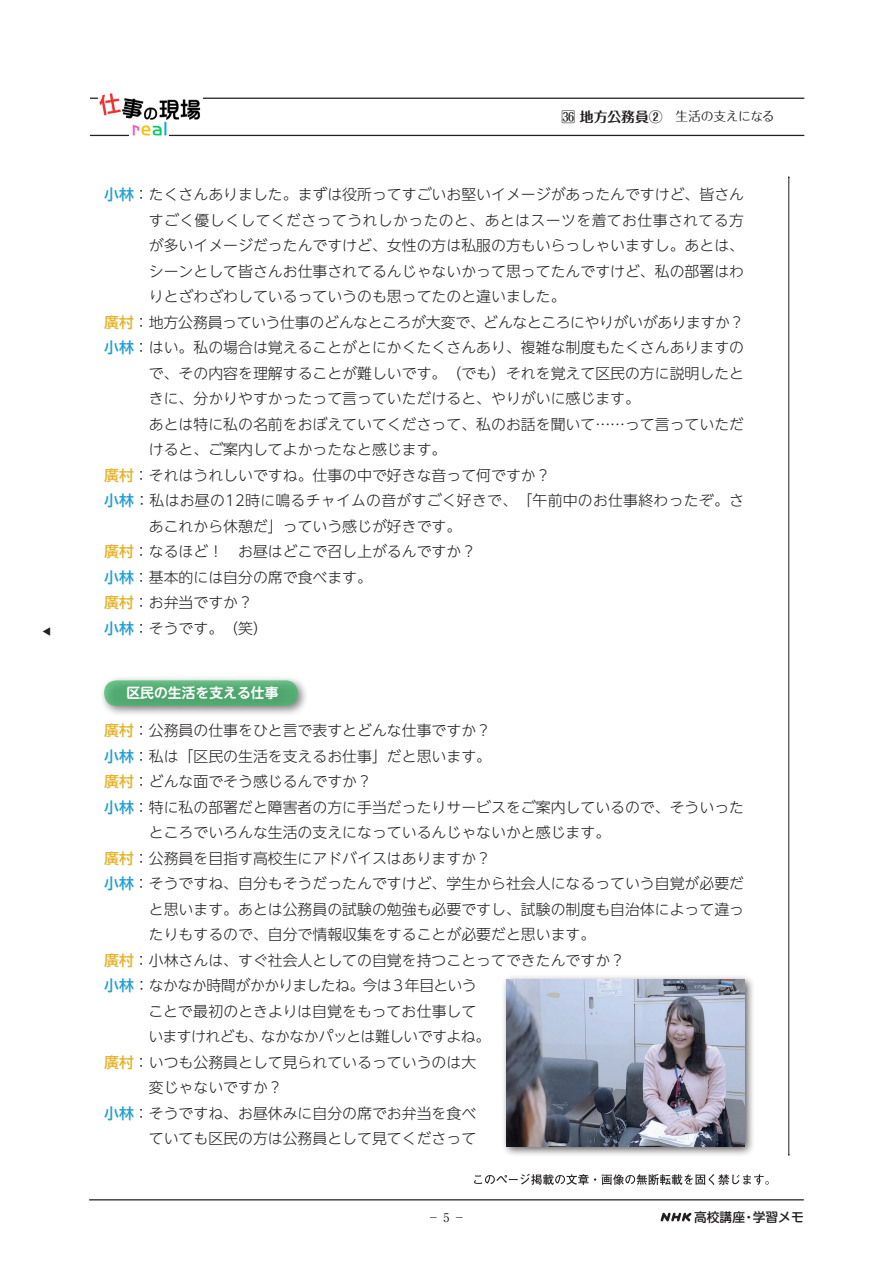
<style>
.page{position:relative;width:893px;height:1263px;background:#fff}
.page>*{position:absolute;margin:0;border:0;box-sizing:border-box;transform-origin:0 0}
.t1{font:300 14.85px "UD Shin Go NT Pro";color:#231f20}
.t2{font:300 14.85px "UD Shin Go NT Pro";letter-spacing:-.025em;color:#231f20}
.t3{font:300 14.85px "UD Shin Go NT Pro";letter-spacing:.025em;color:#231f20}
.t4{font:300 14.85px "UD Shin Go NT Pro";letter-spacing:-.035em;color:#231f20}
.t5{font:300 14.85px "UD Shin Go NT Pro";letter-spacing:-.04em;color:#231f20}
.t6{font:700 13.8px "UD Shin M Go Pro De";color:#fff}
.t7{font:12.75px "Maru Fo Pro";letter-spacing:-.025em;color:#231f20}
.t8{font:500 12.75px "Shin M Go Pro";color:#231f20}
.t9{font:12px "Ryumin Pr 5";color:#231f20}
.t10{font:500 9px "Koz Min Pro";color:#231f20}
.s1{font-weight:700;font-size:13.8px}
.s2{font-weight:500;color:#209ed9}
.s3{font-weight:500;color:#e6b22c}
</style>
<div class="page">
<svg style="left:474px;top:1174px;width:295px;height:11px"></svg>
<hr style="left:89px;top:1199px;width:715px;height:1px;background:#231f20">
<svg style="left:660px;top:1212px;width:32px;height:9px"></svg>
<hr style="left:90px;top:135px;width:714px;height:1px;background:#231f20">
<hr style="left:788px;top:177px;width:1px;height:978px;background:#231f20">
<hr style="left:90px;top:98px;width:714px;height:1px;background:#231f20">
<img style="left:97px;top:93px;width:106px;height:44px">
<div style="left:99px;top:675px;width:209px;height:42px;background:#231f20;opacity:.75"></div>
<div style="left:104px;top:680px;width:194px;height:26px;background:linear-gradient(to bottom,#5db57c,#4da56c);border-radius:12px"></div>
<div style="left:501px;top:974px;width:254px;height:183px;background:#231f20;opacity:.75"></div>
<img style="left:506px;top:979px;width:238px;height:167px">
<p class="t10" style="left:53px;top:627px;width:10px;rotate:90deg">▼</p>
<p class="t7" style="left:580px;top:106px;width:196px"><span class="s1">地方公務員②</span>　生活の支えになる</p>
<p class="t1" style="left:104px;top:183px;width:641px"><span class="s2">小林</span>：たくさんありました。まずは役所ってすごいお堅いイメージがあったんですけど、皆さん</p>
<p class="t3" style="left:149px;top:208px;width:597px">すごく優しくしてくださってうれしかったのと、あとはスーツを着てお仕事されてる方</p>
<p class="t1" style="left:149px;top:234px;width:597px">が多いイメージだったんですけど、女性の方は私服の方もいらっしゃいますし。あとは、</p>
<p class="t1" style="left:149px;top:259px;width:597px">シーンとして皆さんお仕事されてるんじゃないかって思ってたんですけど、私の部署はわ</p>
<p class="t1" style="left:149px;top:285px;width:418px">りとざわざわしているっていうのも思ってたのと違いました。</p>
<p class="t2" style="left:104px;top:310px;width:642px"><span class="s3">廣村</span>：地方公務員っていう仕事のどんなところが大変で、どんなところにやりがいがありますか？</p>
<p class="t1" style="left:104px;top:336px;width:641px"><span class="s2">小林</span>：はい。私の場合は覚えることがとにかくたくさんあり、複雑な制度もたくさんありますの</p>
<p class="t1" style="left:149px;top:361px;width:597px">で、その内容を理解することが難しいです。（でも）それを覚えて区民の方に説明したと</p>
<p class="t1" style="left:149px;top:387px;width:493px">きに、分かりやすかったって言っていただけると、やりがいに感じます。</p>
<p class="t1" style="left:149px;top:412px;width:597px">あとは特に私の名前をおぼえていてくださって、私のお話を聞いて……って言っていただ</p>
<p class="t1" style="left:149px;top:438px;width:299px">けると、ご案内してよかったなと感じます。</p>
<p class="t1" style="left:104px;top:463px;width:448px"><span class="s3">廣村</span>：それはうれしいですね。仕事の中で好きな音って何ですか？</p>
<p class="t1" style="left:104px;top:489px;width:641px"><span class="s2">小林</span>：私はお昼の12時に鳴るチャイムの音がすごく好きで、「午前中のお仕事終わったぞ。さ</p>
<p class="t1" style="left:149px;top:514px;width:314px">あこれから休憩だ」っていう感じが好きです。</p>
<p class="t1" style="left:104px;top:540px;width:374px"><span class="s3">廣村</span>：なるほど！　お昼はどこで召し上がるんですか？</p>
<p class="t1" style="left:104px;top:565px;width:269px"><span class="s2">小林</span>：基本的には自分の席で食べます。</p>
<p class="t1" style="left:104px;top:591px;width:150px"><span class="s3">廣村</span>：お弁当ですか？</p>
<p class="t1" style="left:104px;top:616px;width:165px"><span class="s2">小林</span>：そうです。（笑）</p>
<p class="t6" style="left:126px;top:682px;width:154px">区民の生活を支える仕事</p>
<p class="t1" style="left:104px;top:718px;width:388px"><span class="s3">廣村</span>：公務員の仕事をひと言で表すとどんな仕事ですか？</p>
<p class="t1" style="left:104px;top:744px;width:388px"><span class="s2">小林</span>：私は「区民の生活を支えるお仕事」だと思います。</p>
<p class="t1" style="left:104px;top:769px;width:269px"><span class="s3">廣村</span>：どんな面でそう感じるんですか？</p>
<p class="t1" style="left:104px;top:795px;width:641px"><span class="s2">小林</span>：特に私の部署だと障害者の方に手当だったりサービスをご案内しているので、そういった</p>
<p class="t1" style="left:149px;top:820px;width:463px">ところでいろんな生活の支えになっているんじゃないかと感じます。</p>
<p class="t1" style="left:104px;top:846px;width:388px"><span class="s3">廣村</span>：公務員を目指す高校生にアドバイスはありますか？</p>
<p class="t1" style="left:104px;top:871px;width:641px"><span class="s2">小林</span>：そうですね、自分もそうだったんですけど、学生から社会人になるっていう自覚が必要だ</p>
<p class="t1" style="left:149px;top:897px;width:597px">と思います。あとは公務員の試験の勉強も必要ですし、試験の制度も自治体によって違っ</p>
<p class="t1" style="left:149px;top:922px;width:448px">たりもするので、自分で情報収集をすることが必要だと思います。</p>
<p class="t1" style="left:104px;top:948px;width:522px"><span class="s3">廣村</span>：小林さんは、すぐ社会人としての自覚を持つことってできたんですか？</p>
<p class="t4" style="left:104px;top:973px;width:374px"><span class="s2">小林</span>：なかなか時間がかかりましたね。今は３年目という</p>
<p class="t1" style="left:148px;top:999px;width:330px">ことで最初のときよりは自覚をもってお仕事して</p>
<p class="t5" style="left:148px;top:1024px;width:343px">いますけれども、なかなかパッとは難しいですよね。</p>
<p class="t1" style="left:104px;top:1050px;width:374px"><span class="s3">廣村</span>：いつも公務員として見られているっていうのは大</p>
<p class="t1" style="left:149px;top:1075px;width:135px">変じゃないですか？</p>
<p class="t1" style="left:104px;top:1101px;width:374px"><span class="s2">小林</span>：そうですね、お昼休みに自分の席でお弁当を食べ</p>
<p class="t1" style="left:149px;top:1126px;width:329px">ていても区民の方は公務員として見てくださって</p>
<p class="t9" style="left:427px;top:1208px;width:39px">− 5 −</p>
<p class="t8" style="left:694px;top:1206px;width:111px">高校講座・学習メモ</p>
</div>
